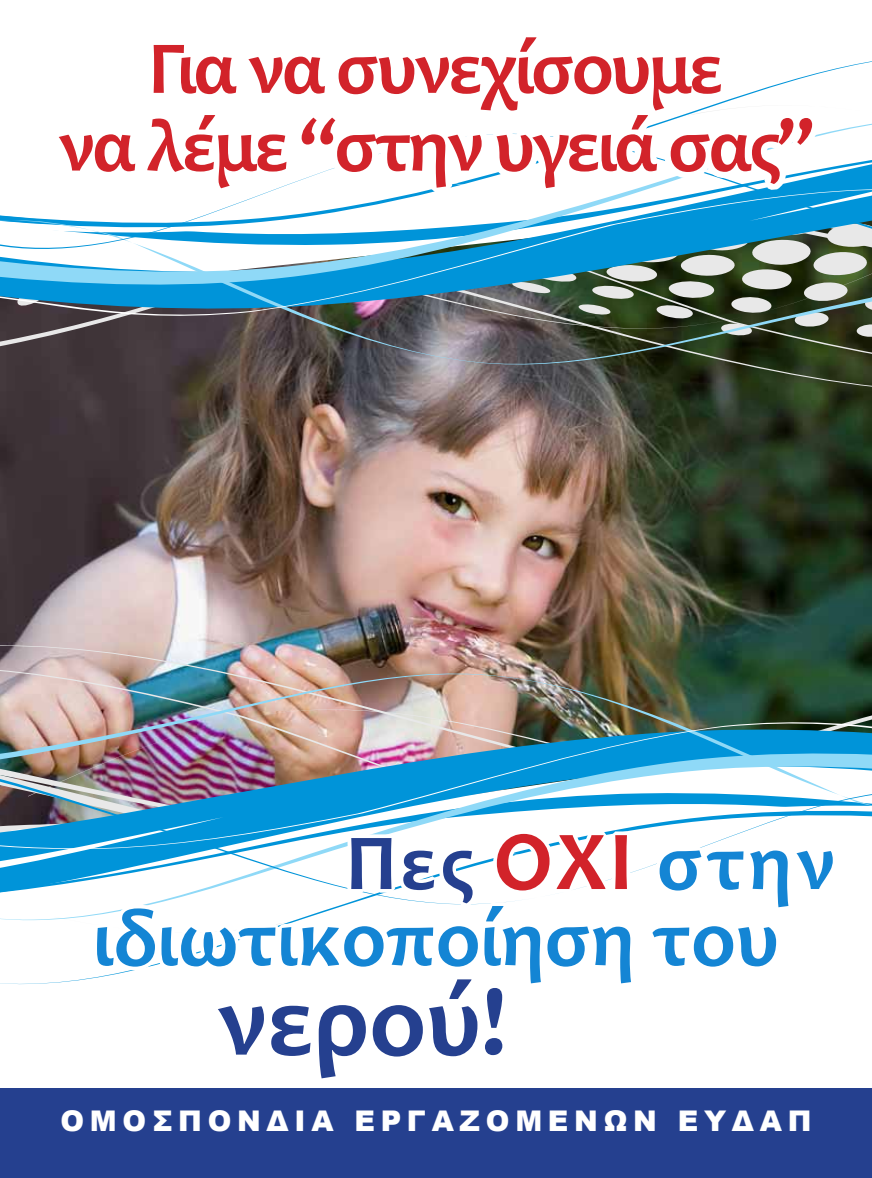
<style>
.page{position:relative;width:872px;height:1178px;background:#fff}
.page>*{position:absolute;margin:0;border:0;box-sizing:border-box;transform-origin:0 0}
.t1{font:700 102px "Candara";color:#25408f}
.t2{font:700 80.1px/76.1px "Candara";color:#1485d4}
.t3{font:700 75.3px/77.7px "Candara";letter-spacing:-.04em;color:#d2232a;text-align:center}
.t4{font:900 28.5px "Arial";letter-spacing:.2em;color:#fff}
.s1{color:#25408f}
.s2{font-size:84.75px;color:#d2232a}
</style>
<div class="page">
<img style="left:0;top:374px;width:872px;height:290px">
<img style="left:0;top:636px;width:589px;height:28px">
<img style="left:0;top:664px;width:872px;height:49px">
<svg style="left:841px;top:713px;width:31px;height:104px"></svg>
<svg style="left:384px;top:374px;width:488px;height:28px;background:#505246"></svg>
<svg style="left:0;top:325px;width:872px;height:49px;background:#4a4943"></svg>
<svg style="left:0;top:215px;width:36px;height:110px"></svg>
<div style="left:0;top:1089px;width:872px;height:89px;background:#25408f"></div>
<svg style="left:36px;top:61px;width:836px;height:280px"></svg>
<img style="left:0;top:697px;width:841px;height:288px">
<p class="t3" style="left:58px;top:29px;width:758px">Για να συνεχίσουμε<br>να λέμε “στην υγειά σας”</p>
<p class="t2" style="left:93px;top:824px;width:744px;text-indent:252px"><span class="s1">Πες</span> <span class="s2">ΟΧΙ</span> στην ιδιωτικοποίηση του</p>
<h1 class="t1" style="left:216px;top:957px;width:291px">νερού!</h1>
<p class="t4" style="left:60px;top:1100px;width:752px">ΟΜΟΣΠΟΝΔΙΑ ΕΡΓΑΖΟΜΕΝΩΝ ΕΥΔΑΠ</p>
</div>
